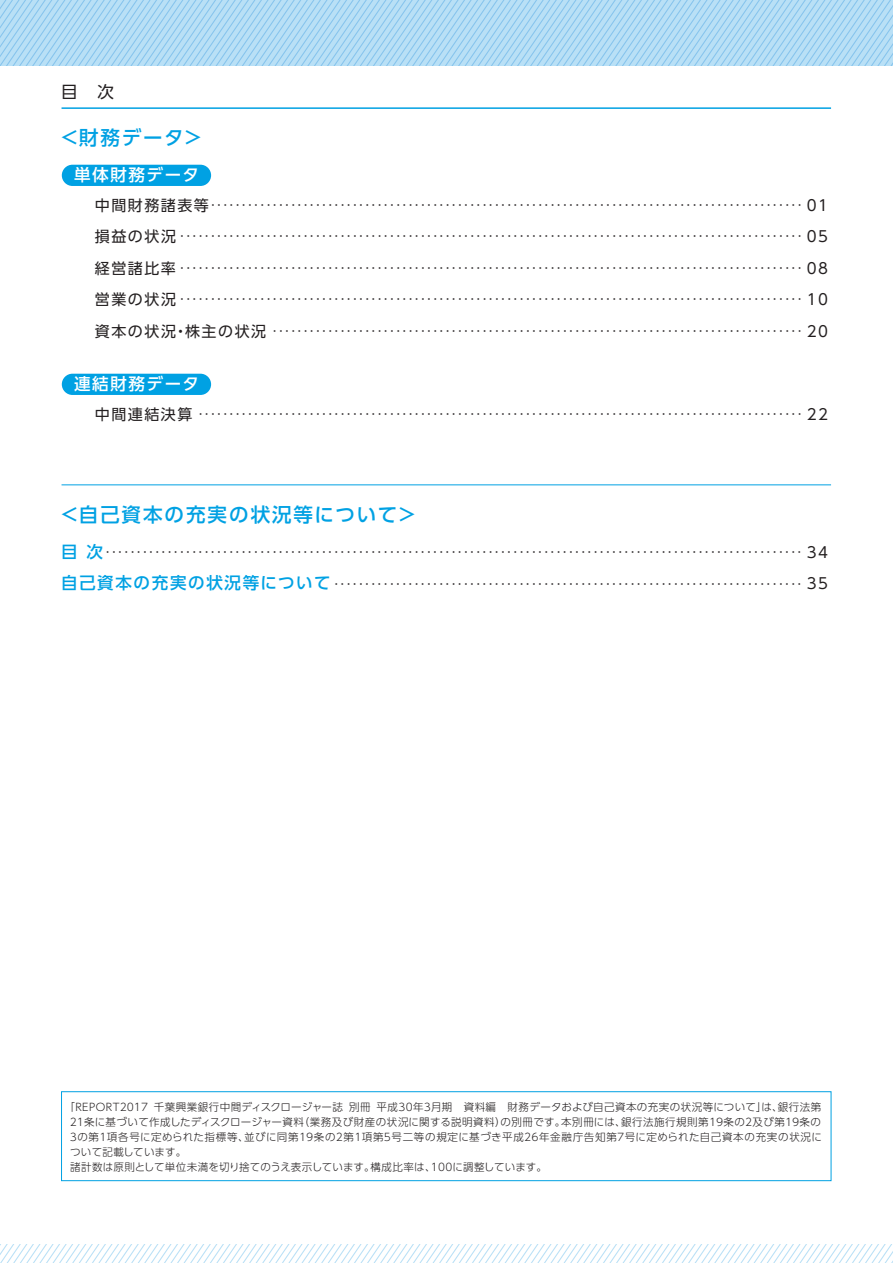
<style>
.page{position:relative;width:893px;height:1263px;background:#fff}
.page>*{position:absolute;margin:0;border:0;box-sizing:border-box;transform-origin:0 0}
.t1{font:500 19.5px "UD Shin Go Pro";letter-spacing:.1em;color:#00a1e3}
.t2{font:500 16.5px/31.5px "UD Shin Go Pro";letter-spacing:.1em;color:#00a1e3}
.t3{font:500 16.5px "UD Shin Go Pro";letter-spacing:.1em;color:#fff}
.t4{font:16.5px "UD Shin Go Pro";color:#231f20}
.t5{font:15px/31.5px "UD Shin Go Pro";letter-spacing:.1em;color:#231f20}
.t6{font:300 10.5px/15px "UD Shin Go Pro";letter-spacing:.03em;color:#231f20}
</style>
<div class="page">
<svg style="left:0;top:0;width:893px;height:66px;background:#aedaf3"></svg>
<svg style="left:0;top:1244px;width:893px;height:19px"></svg>
<div style="left:62px;top:165px;width:149px;height:21px;background:#00a1e3;border-radius:11px"></div>
<div style="left:62px;top:374px;width:149px;height:21px;background:#00a1e3;border-radius:11px"></div>
<hr style="left:62px;top:107px;width:769px;height:2px;background:#00a1e3">
<hr style="left:62px;top:484px;width:769px;height:1px;background:#00a1e3">
<div style="left:61px;top:1091px;width:770px;height:90px;border:1px solid #00a1e3"></div>
<h2 class="t4" style="left:61px;top:79px;width:54px">目　次</h2>
<h1 class="t1" style="left:60px;top:122px;width:145px">＜財務データ＞</h1>
<h2 class="t3" style="left:74px;top:162px;width:126px">単体財務データ</h2>
<h3 class="t5" style="left:95px;top:189px;width:173px">中間財務諸表等<br>損益の状況<br>経営諸比率<br>営業の状況<br>資本の状況・株主の状況</h3>
<h2 class="t3" style="left:74px;top:371px;width:126px">連結財務データ</h2>
<h3 class="t5" style="left:95px;top:398px;width:99px">中間連結決算</h3>
<h3 class="t5" style="left:807px;top:189px;width:23px;text-align:justify">01<br>05<br>08<br>10<br>20</h3>
<p class="t6" style="left:208px;top:197px;width:599px">・・・・・・・・・・・・・・・・・・・・・・・・・・・・・・・・・・・・・・・・・・・・・・・・・・・・・・・・・・・・・・・・・・・・・・・・・・・・・・・・・・・・・・・・・・・・・・・・</p>
<p class="t6" style="left:177px;top:229px;width:629px">・・・・・・・・・・・・・・・・・・・・・・・・・・・・・・・・・・・・・・・・・・・・・・・・・・・・・・・・・・・・・・・・・・・・・・・・・・・・・・・・・・・・・・・・・・・・・・・・・・・・・</p>
<p class="t6" style="left:177px;top:260px;width:629px">・・・・・・・・・・・・・・・・・・・・・・・・・・・・・・・・・・・・・・・・・・・・・・・・・・・・・・・・・・・・・・・・・・・・・・・・・・・・・・・・・・・・・・・・・・・・・・・・・・・・・</p>
<p class="t6" style="left:177px;top:292px;width:629px">・・・・・・・・・・・・・・・・・・・・・・・・・・・・・・・・・・・・・・・・・・・・・・・・・・・・・・・・・・・・・・・・・・・・・・・・・・・・・・・・・・・・・・・・・・・・・・・・・・・・・</p>
<p class="t6" style="left:269px;top:323px;width:537px">・・・・・・・・・・・・・・・・・・・・・・・・・・・・・・・・・・・・・・・・・・・・・・・・・・・・・・・・・・・・・・・・・・・・・・・・・・・・・・・・・・・・・・</p>
<h3 class="t5" style="left:807px;top:398px;width:23px">22</h3>
<p class="t6" style="left:195px;top:406px;width:611px">・・・・・・・・・・・・・・・・・・・・・・・・・・・・・・・・・・・・・・・・・・・・・・・・・・・・・・・・・・・・・・・・・・・・・・・・・・・・・・・・・・・・・・・・・・・・・・・・・・</p>
<h1 class="t1" style="left:60px;top:499px;width:359px">＜自己資本の充実の状況等について＞</h1>
<h2 class="t2" style="left:61px;top:535px;width:271px">目 次<br>自己資本の充実の状況等について</h2>
<h3 class="t5" style="left:807px;top:536px;width:23px">34<br>35</h3>
<p class="t6" style="left:103px;top:544px;width:703px">・・・・・・・・・・・・・・・・・・・・・・・・・・・・・・・・・・・・・・・・・・・・・・・・・・・・・・・・・・・・・・・・・・・・・・・・・・・・・・・・・・・・・・・・・・・・・・・・・・・・・・・・・・・・・・・・・</p>
<p class="t6" style="left:331px;top:576px;width:475px">・・・・・・・・・・・・・・・・・・・・・・・・・・・・・・・・・・・・・・・・・・・・・・・・・・・・・・・・・・・・・・・・・・・・・・・・・・・・</p>
<p class="t6" style="left:68px;top:1099px;width:755px;text-indent:-4px">「REPORT２０１7 千葉興業銀行中間ディスクロージャー誌 別冊 平成30年３月期　資料編　財務データおよび自己資本の充実の状況等について」は、銀行法第２１条に基づいて作成したディスクロージャー資料（業務及び財産の状況に関する説明資料）の別冊です。本別冊には、銀行法施行規則第１９条の２及び第１９条の３の第１項各号に定められた指標等、並びに同第１９条の２第１項第５号二等の規定に基づき平成２６年金融庁告知第７号に定められた自己資本の充実の状況について記載しています。<br>諸計数は原則として単位未満を切り捨てのうえ表示しています。構成比率は、100に調整しています。</p>
</div>
